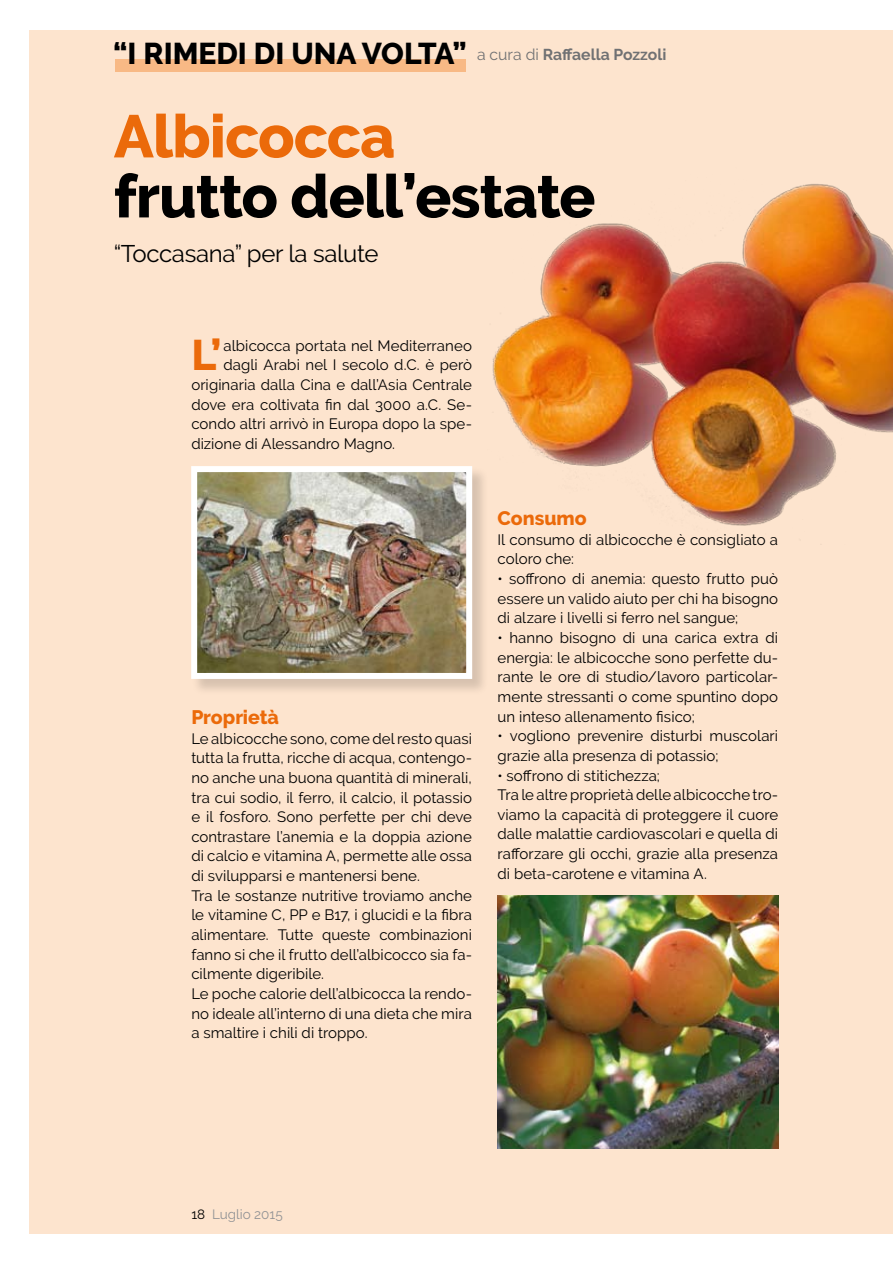
<style>
.page{position:relative;width:893px;height:1263px;background:#fff}
.page>*{position:absolute;margin:0;border:0;box-sizing:border-box;transform-origin:0 0}
.t1{font:800 60px "Raleway";letter-spacing:-.015em;color:#000}
.t2{font:800 60px "Raleway";letter-spacing:-.015em;color:#eb6a0a}
.t3{font:800 42.6px "Raleway";color:#eb6a0a}
.t4{font:800 30px "Raleway";color:#000}
.t5{font:24px "Raleway";letter-spacing:-.015em;color:#000}
.t6{font:800 19.5px "Raleway";color:#eb6a0a}
.t7{font:700 15.75px "Raleway";color:#707173}
.t8{font:15px/19.6px "Raleway";letter-spacing:.005em;color:#000}
.t9{font:13.5px "Raleway";color:#929395}
.s1{font-weight:800;font-size:30px;color:#000}
.s2{font-weight:400}
.s3{color:#000}
</style>
<div class="page">
<div style="left:30px;top:30px;width:863px;height:1203px;background:#fde4ce"></div>
<img style="left:492px;top:184px;width:401px;height:342px">
<div style="left:115px;top:59px;width:350px;height:13px;background:#f8b985"></div>
<div style="left:191px;top:466px;width:304px;height:236px;background:#000;opacity:.15"></div>
<img style="left:198px;top:473px;width:267px;height:199px">
<div style="left:191px;top:466px;width:281px;height:213px;border:6px solid #fff"></div>
<img style="left:497px;top:895px;width:281px;height:253px">
<h3 class="t4" style="left:113px;top:36px;width:49px">“i rimedi</h3>
<h3 class="t4" style="left:254px;top:36px;width:60px">di una</h3>
<h3 class="t4" style="left:362px;top:36px;width:20px">volta</h3>
<p class="t7" style="left:453px;top:46px;width:215px"><span class="s1">”</span> <span class="s2">a cura di</span> Raffaella Pozzoli</p>
<h1 class="t2" style="left:114px;top:102px;width:283px">Albicocca</h1>
<h1 class="t1" style="left:114px;top:162px;width:483px">frutto dell’estate</h1>
<h3 class="t5" style="left:114px;top:240px;width:266px">“Toccasana” per la salute</h3>
<h2 class="t3" style="left:191px;top:331px;width:32px">L’</h2>
<p class="t8" style="left:223px;top:336px;width:250px">albicocca portata nel Mediterraneo</p>
<p class="t8" style="left:223px;top:355px;width:250px">dagli Arabi nel I secolo d.C. è però</p>
<p class="t8" style="left:191px;top:375px;width:282px">originaria dalla Cina e dall’Asia Centrale</p>
<p class="t8" style="left:191px;top:395px;width:282px">dove era coltivata fin dal 3000 a.C. Se-</p>
<p class="t8" style="left:191px;top:414px;width:282px">condo altri arrivò in Europa dopo la spe-</p>
<p class="t8" style="left:191px;top:434px;width:205px">dizione di Alessandro Magno.</p>
<h3 class="t6" style="left:191px;top:706px;width:89px">Proprietà</h3>
<p class="t8" style="left:191px;top:728px;width:282px">Le albicocche sono, come del resto quasi tutta la frutta, ricche di acqua, contengo&shy;no anche una buona quantità di minerali, tra cui sodio, il ferro, il calcio, il potassio e il fosforo. Sono perfette per chi deve contrastare l’anemia e la doppia azione di calcio e vitamina A, permette alle ossa di svilupparsi e mantenersi bene.<br>Tra le sostanze nutritive troviamo anche le vitamine C, PP e B17, i glucidi e la fibra alimentare. Tutte queste combinazioni fanno si che il frutto dell’albicocco sia fa&shy;cilmente digeribile.<br>Le poche calorie dell’albicocca la rendo&shy;no ideale all’interno di una dieta che mira a smaltire i chili di troppo.</p>
<h3 class="t6" style="left:497px;top:507px;width:91px">Consumo</h3>
<p class="t8" style="left:497px;top:530px;width:282px">Il consumo di albicocche è consigliato a coloro che:</p>
<p class="t8" style="left:497px;top:569px;width:282px;text-align:justify">• soffrono di anemia: questo frutto può essere un valido aiuto per chi ha bisogno di alzare i livelli si ferro nel sangue;</p>
<p class="t8" style="left:497px;top:628px;width:282px;text-align:justify">• hanno bisogno di una carica extra di energia: le albicocche sono perfette du&shy;rante le ore di studio/lavoro particolar&shy;mente stressanti o come spuntino dopo un inteso allenamento fisico;</p>
<p class="t8" style="left:497px;top:726px;width:282px">• vogliono prevenire disturbi muscolari grazie alla presenza di potassio;</p>
<p class="t8" style="left:497px;top:765px;width:282px">• soffrono di stitichezza;<br>Tra le altre proprietà delle albicocche tro&shy;viamo la capacità di proteggere il cuore dalle malattie cardiovascolari e quella di rafforzare gli occhi, grazie alla presenza di beta-carotene e vitamina A.</p>
<p class="t9" style="left:191px;top:1207px;width:93px"><span class="s3">18</span> Luglio 2015</p>
</div>
